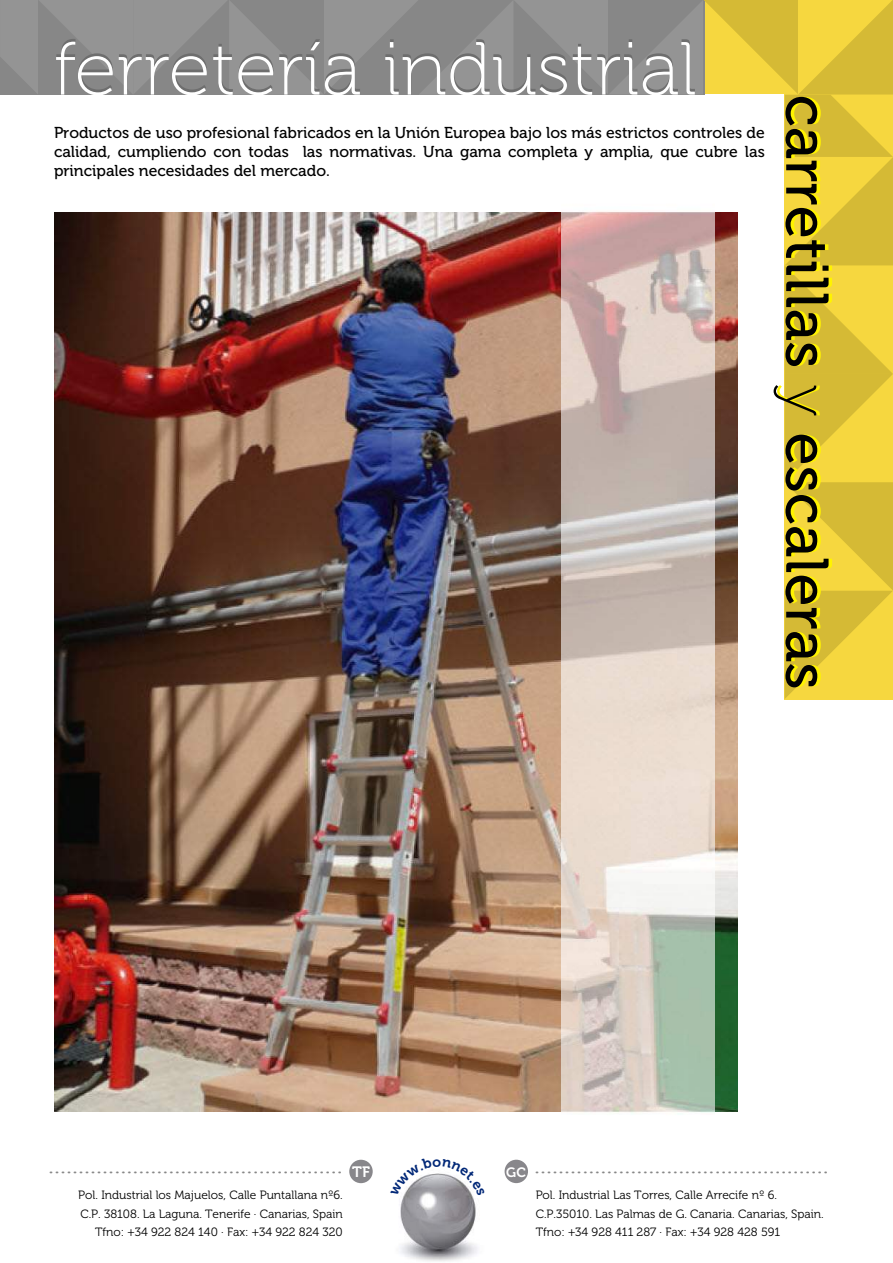
<style>
.page{position:relative;width:893px;height:1263px;background:#fff}
.page>*{position:absolute;margin:0;border:0;box-sizing:border-box;transform-origin:0 0}
.t1{font:75px "Museo 100";color:#fff;scale:1.04 1}
.t2{font:60px "Museo 500";color:#000}
.t3{font:24px "Times New Roman";color:#878787}
.t4{font:15.75px/18.9px "Museo 500";color:#000;text-align:justify}
.t5{font:12px/18.8px "Museo 300";color:#000;text-align:right}
.s1{font-family:"Museo 100"}
</style>
<div class="page">
<div style="left:349px;top:1160px;width:24px;height:23px;background:#88878b;border-radius:50%"></div>
<div style="left:505px;top:1160px;width:23px;height:23px;background:#88878b;border-radius:50%"></div>
<img style="left:400px;top:1196px;width:78px;height:65px">
<img style="left:54px;top:699px;width:683px;height:412px">
<img style="left:561px;top:699px;width:153px;height:415px">
<img style="left:0;top:0;width:893px;height:699px">
<svg style="left:403px;top:1173px;width:70px;height:23px"></svg>
<h1 class="t1" style="left:54px;top:38px;width:620px">ferretería industrial</h1>
<h3 class="t4" style="left:54px;top:125px;width:712px">Productos de uso profesional fabricados en la Unión Europea bajo los más estrictos controles de calidad, cumpliendo con todas las normativas. Una gama completa y amplia, que cubre las principales necesidades del mercado.</h3>
<h2 class="t2" style="left:831px;top:95px;width:596px;rotate:90deg">carretillas <span class="s1">y</span> escaleras</h2>
<h3 class="t3" style="left:48px;top:1156px;width:323px">................................................. <sub>TF</sub></h3>
<h3 class="t3" style="left:506px;top:1156px;width:324px"><sub>GC</sub> .................................................</h3>
<p class="t5" style="left:78px;top:1186px;width:266px">Pol. Industrial los Majuelos, Calle Puntallana nº6.<br>C.P. 38108. La Laguna. Tenerife · Canarias, Spain<br>Tfno: +34 922 824 140 · Fax: +34 922 824 320</p>
<p class="t5" style="left:536px;top:1186px;width:290px;text-align:left">Pol. Industrial Las Torres, Calle Arrecife nº 6.<br>C.P.35010. Las Palmas de G. Canaria. Canarias, Spain.<br>Tfno: +34 928 411 287 · Fax: +34 928 428 591</p>
</div>
